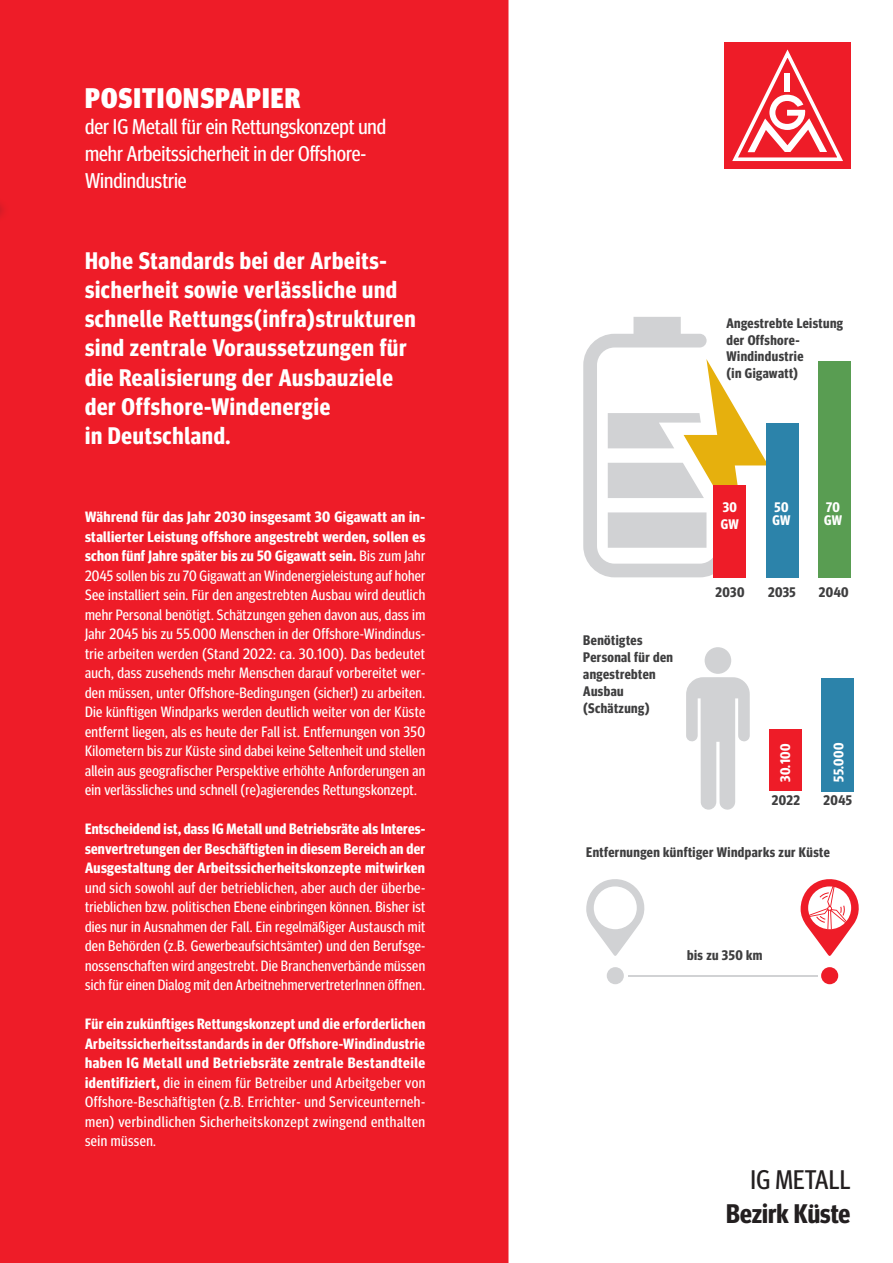
<style>
.page{position:relative;width:893px;height:1263px;background:#fff}
.page>*{position:absolute;margin:0;border:0;box-sizing:border-box;transform-origin:0 0}
.t1{font:900 condensed 28.35px "Meta Headline Pro";letter-spacing:.04em;color:#fff}
.t2{font:700 condensed 26.85px "Meta Headline Pro";color:#231f20}
.t3{font:condensed 26.85px "Meta Headline Pro";letter-spacing:.01em;color:#231f20}
.t4{font:700 condensed 24px/29.2px "Meta Headline Pro";letter-spacing:.03em;color:#fff}
.t5{font:condensed 21.3px/26.7px "Meta Headline Pro";color:#fff}
.t6{font:condensed 15px/19.5px "Meta Headline Pro";letter-spacing:.015em;color:#fff;text-align:justify}
.t7{font:700 condensed 15px/19.5px "Meta Headline Pro";letter-spacing:.025em;color:#fff;text-align:justify}
.t8{font:700 condensed 13.95px/17px "Meta Headline Pro";letter-spacing:.03em;color:#3e3e3f}
.t9{font:700 condensed 13.95px/13.5px "Meta Headline Pro";letter-spacing:.03em;color:#fff}
.s1{font-weight:700}
.s2{font-weight:400}
</style>
<div class="page">
<div style="left:0;top:0;width:508px;height:1263px;background:#ee1c28"></div>
<div style="left:724px;top:43px;width:126px;height:126px;background:#ee1c28"></div>
<svg style="left:732px;top:49px;width:111px;height:112px"></svg>
<div style="left:0;top:0;width:11px;height:537px;background:#ee1c28"></div>
<svg style="left:583px;top:317px;width:183px;height:260px"></svg>
<div style="left:713px;top:485px;width:33px;height:92px;background:#ee1c28"></div>
<div style="left:766px;top:423px;width:32px;height:154px;background:#2c83aa"></div>
<div style="left:818px;top:361px;width:32px;height:216px;background:#599d52"></div>
<hr style="left:628px;top:975px;width:189px;height:2px;background:#d1d2d4">
<svg style="left:586px;top:879px;width:59px;height:77px"></svg>
<div style="left:607px;top:967px;width:17px;height:17px;background:#d1d2d4;border-radius:50%"></div>
<div style="left:821px;top:967px;width:17px;height:17px;background:#ee1c28;border-radius:50%"></div>
<svg style="left:800px;top:879px;width:59px;height:77px"></svg>
<svg style="left:686px;top:677px;width:64px;height:133px"></svg>
<div style="left:705px;top:647px;width:26px;height:27px;background:#d1d2d4;border-radius:50%"></div>
<div style="left:769px;top:729px;width:33px;height:62px;background:#ee1c28"></div>
<div style="left:822px;top:678px;width:32px;height:113px;background:#2c83aa"></div>
<h1 class="t1" style="left:85px;top:75px;width:217px">POSITIONSPAPIER</h1>
<h3 class="t5" style="left:85px;top:112px;width:303px">der IG Metall für ein Rettungskonzept und mehr Arbeitssicherheit in der Offshore-<br>Windindustrie</h3>
<h3 class="t4" style="left:85px;top:244px;width:332px">Hohe Standards bei der Arbeits&shy;sicherheit sowie verlässliche und schnelle Rettungs(infra)strukturen sind zentrale Voraussetzungen für die Realisierung der Ausbauziele der Offshore-Windenergie<br>in Deutschland.</h3>
<p class="t6" style="left:85px;top:506px;width:342px"><span class="s1">Während für das Jahr 2030 insgesamt 30 Gigawatt an in&shy;stallierter Leistung offshore angestrebt werden, sollen es schon fünf Jahre später bis zu 50 Gigawatt sein.</span> Bis zum Jahr 2045 sollen bis zu 70 Gigawatt an Windenergieleistung auf hoher See installiert sein. Für den angestrebten Ausbau wird deutlich mehr Personal benötigt. Schätzungen gehen davon aus, dass im Jahr 2045 bis zu 55.000 Menschen in der Offshore-Windindus&shy;trie arbeiten werden (Stand 2022: ca. 30.100). Das bedeutet auch, dass zusehends mehr Menschen darauf vorbereitet wer&shy;den müssen, unter Offshore-Bedingungen (sicher!) zu arbeiten.<br>Die künftigen Windparks werden deutlich weiter von der Küste entfernt liegen, als es heute der Fall ist. Entfernungen von 350<br>Kilometern bis zur Küste sind dabei keine Seltenheit und stellen allein aus geografischer Perspektive erhöhte Anforderungen an ein verlässliches und schnell (re)agierendes Rettungskonzept.</p>
<p class="t7" style="left:85px;top:818px;width:342px">Entscheidend ist, dass IG Metall und Betriebsräte als Interes&shy;senvertretungen der Beschäftigten in diesem Bereich an der Ausgestaltung der Arbeitssicherheitskonzepte mitwirken</p>
<p class="t6" style="left:85px;top:877px;width:342px">und sich sowohl auf der betrieblichen, aber auch der überbe&shy;trieblichen bzw. politischen Ebene einbringen können. Bisher ist dies nur in Ausnahmen der Fall. Ein regelmäßiger Austausch mit den Behörden (z.B. Gewerbeaufsichtsämter) und den Berufsge&shy;nossenschaften wird angestrebt. Die Branchenverbände müssen sich für einen Dialog mit den ArbeitnehmervertreterInnen öffnen.</p>
<p class="t7" style="left:85px;top:1013px;width:342px">Für ein zukünftiges Rettungskonzept und die erforderlichen Arbeitssicherheitsstandards in der Offshore-Windindustrie haben IG Metall und Betriebsräte zentrale Bestandteile identifiziert, <span class="s2">die in einem für Betreiber und Arbeitgeber von Offshore-Beschäftigten (z.B. Errichter- und Serviceunterneh&shy;men) verbindlichen Sicherheitskonzept zwingend enthalten sein müssen.</span></p>
<p class="t8" style="left:726px;top:314px;width:118px">Angestrebte Leistung der Offshore-<br>Windindustrie<br>(in Gigawatt)</p>
<p class="t9" style="left:721px;top:497px;width:19px;line-height:17px">30<br>GW</p>
<p class="t9" style="left:772px;top:499px;width:19px">50<br>GW</p>
<p class="t9" style="left:824px;top:499px;width:19px">70<br>GW</p>
<p class="t8" style="left:583px;top:631px;width:91px">Benötigtes<br>Personal für den angestrebten<br>Ausbau (Schätzung)</p>
<p class="t8" style="left:715px;top:583px;width:30px">2030</p>
<p class="t8" style="left:768px;top:583px;width:29px">2035</p>
<p class="t8" style="left:819px;top:583px;width:31px">2040</p>
<p class="t9" style="left:778px;top:782px;width:40px;rotate:-90deg">30.100</p>
<p class="t9" style="left:831px;top:782px;width:41px;rotate:-90deg">55.000</p>
<p class="t8" style="left:772px;top:791px;width:30px">2022</p>
<p class="t8" style="left:824px;top:791px;width:30px">2045</p>
<p class="t8" style="left:586px;top:842px;width:245px">Entfernungen künftiger Windparks zur Küste</p>
<p class="t8" style="left:687px;top:945px;width:77px">bis zu 350 km</p>
<h2 class="t3" style="left:750px;top:1159px;width:101px">IG METALL</h2>
<h2 class="t2" style="left:726px;top:1193px;width:126px">Bezirk Küste</h2>
</div>
